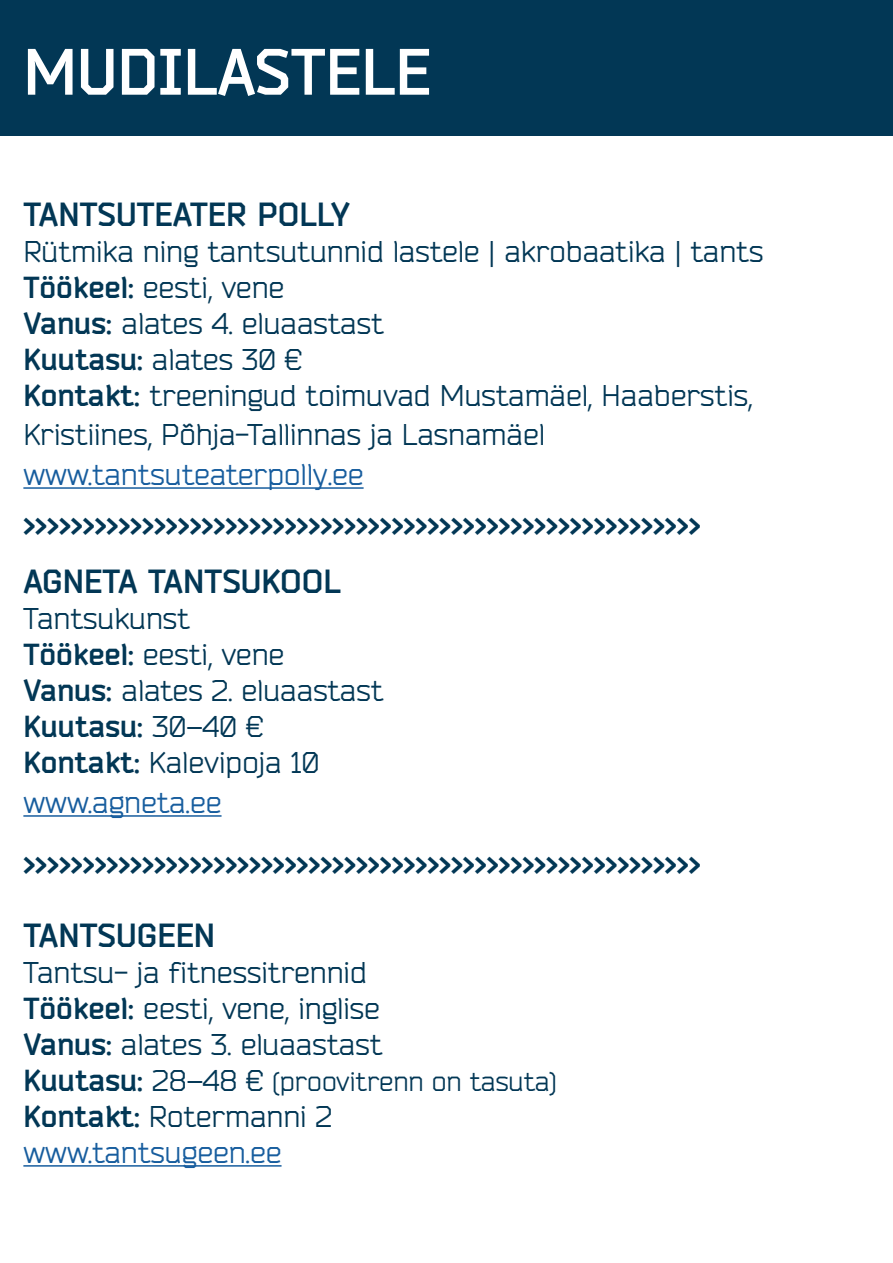
<style>
.page{position:relative;width:893px;height:1263px;background:#fff}
.page>*{position:absolute;margin:0;border:0;box-sizing:border-box;transform-origin:0 0}
.t1{font:700 64.5px "Bender";color:#fff}
.t2{font:700 33px "Bender";color:#023755}
.t3{font:30px/39.6px "Bender";color:#023755}
.t4{font:30px "Bender";color:#175d9e}
.t5{font:700 30px "Bender";color:#023755}
.t6{font:27px "Bender";color:#023755}
.s1{font-weight:700}
.s2{font-weight:400}
.s3{font-weight:700;font-size:30px}
.s4{font-size:30px}
</style>
<div class="page">
<hr style="left:23px;top:487px;width:341px;height:2px;background:#175d9e">
<div style="left:0;top:0;width:893px;height:135px;background:#023755"></div>
<hr style="left:23px;top:815px;width:199px;height:2px;background:#175d9e">
<hr style="left:23px;top:1165px;width:259px;height:1px;background:#175d9e">
<p class="t1" style="left:23px;top:32px;width:409px">MUDILASTELE</p>
<p class="t2" style="left:23px;top:194px;width:328px">TANTSUTEATER POLLY</p>
<p class="t3" style="left:23px;top:232px;width:741px">Rütmika ning tantsutunnid lastele | akrobaatika | tants</p>
<p class="t3" style="left:23px;top:268px;width:262px"><span class="s1">Töökeel:</span> eesti, vene</p>
<p class="t3" style="left:23px;top:304px;width:362px"><span class="s1">Vanus:</span> alates 4. eluaastast</p>
<p class="t3" style="left:23px;top:340px;width:281px"><span class="s1">Kuutasu:</span> alates 30 €</p>
<p class="t3" style="left:23px;top:376px;width:731px"><span class="s1">Kontakt:</span> treeningud toimuvad Mustamäel, Haaberstis,<br>Kristiines, Põhja-Tallinnas ja Lasnamäel</p>
<p class="t4" style="left:23px;top:456px;width:342px">www.tantsuteaterpolly.ee</p>
<p class="t2" style="left:23px;top:503px;width:679px">&gt;&gt;&gt;&gt;&gt;&gt;&gt;&gt;&gt;&gt;&gt;&gt;&gt;&gt;&gt;&gt;&gt;&gt;&gt;&gt;&gt;&gt;&gt;&gt;&gt;&gt;&gt;&gt;&gt;&gt;&gt;&gt;&gt;&gt;&gt;&gt;&gt;&gt;&gt;&gt;&gt;&gt;&gt;&gt;&gt;&gt;&gt;&gt;&gt;&gt;&gt;&gt;&gt;&gt;&gt;&gt;&gt;</p>
<p class="t2" style="left:23px;top:561px;width:319px">AGNETA TANTSUKOOL</p>
<p class="t3" style="left:23px;top:599px;width:168px">Tantsukunst</p>
<p class="t3" style="left:23px;top:635px;width:262px"><span class="s1">Töökeel:</span> eesti, vene</p>
<p class="t3" style="left:23px;top:671px;width:362px"><span class="s1">Vanus:</span> alates 2. eluaastast</p>
<p class="t5" style="left:23px;top:708px;width:242px">Kuutasu: <span class="s2">30–40 €</span></p>
<p class="t3" style="left:23px;top:743px;width:298px"><span class="s1">Kontakt:</span> Kalevipoja 10</p>
<p class="t4" style="left:23px;top:784px;width:200px">www.agneta.ee</p>
<p class="t2" style="left:23px;top:842px;width:679px">&gt;&gt;&gt;&gt;&gt;&gt;&gt;&gt;&gt;&gt;&gt;&gt;&gt;&gt;&gt;&gt;&gt;&gt;&gt;&gt;&gt;&gt;&gt;&gt;&gt;&gt;&gt;&gt;&gt;&gt;&gt;&gt;&gt;&gt;&gt;&gt;&gt;&gt;&gt;&gt;&gt;&gt;&gt;&gt;&gt;&gt;&gt;&gt;&gt;&gt;&gt;&gt;&gt;&gt;&gt;&gt;&gt;</p>
<p class="t2" style="left:23px;top:915px;width:193px">TANTSUGEEN</p>
<p class="t3" style="left:23px;top:953px;width:345px">Tantsu- ja fitnessitrennid</p>
<p class="t3" style="left:23px;top:989px;width:358px"><span class="s1">Töökeel:</span> eesti, vene, inglise</p>
<p class="t3" style="left:23px;top:1025px;width:361px"><span class="s1">Vanus:</span> alates 3. eluaastast</p>
<p class="t6" style="left:23px;top:1065px;width:534px"><span class="s3">Kuutasu:</span> <span class="s4">28–48 €</span> (proovitrenn on tasuta)</p>
<p class="t3" style="left:23px;top:1097px;width:310px"><span class="s1">Kontakt:</span> Rotermanni 2</p>
<p class="t4" style="left:23px;top:1134px;width:260px">www.tantsugeen.ee</p>
</div>
